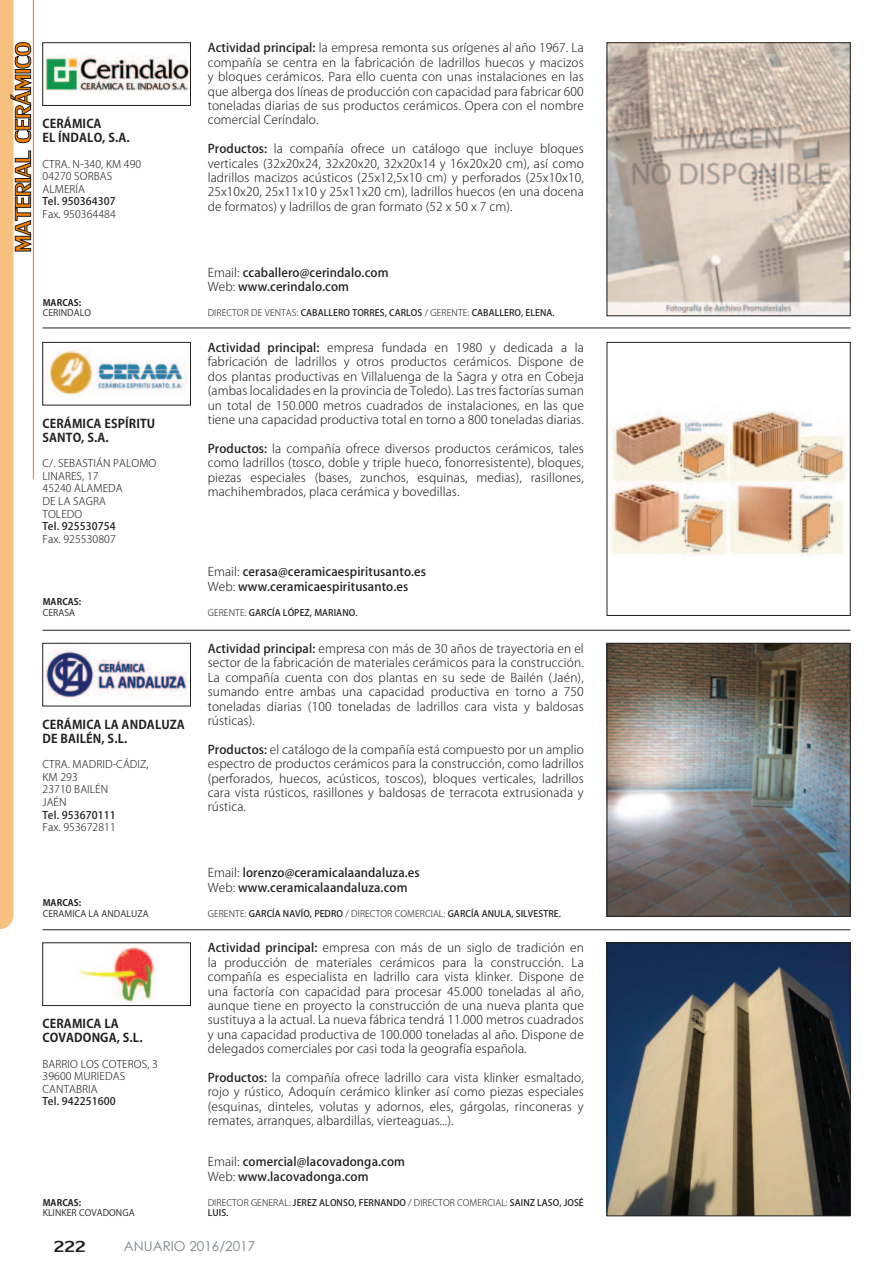
<style>
.page{position:relative;width:893px;height:1263px;background:#fff}
.page>*{position:absolute;margin:0;border:0;box-sizing:border-box;transform-origin:0 0}
.t1{font:24px "Lily UPC";color:#231f20}
.t2{font:13.5px "Century Gothic";color:#7b8387}
.t3{font:300 12px/14.4px "Koz Go Pro";letter-spacing:.01em;color:#231f20;text-align:justify}
.t4{font:500 12px/14.4px "Koz Go Pro";letter-spacing:.01em;color:#231f20}
.t5{font:700 12px/14.4px "Koz Go Pro";letter-spacing:.01em;color:#231f20}
.t6{font:300 10.5px/12.6px "Koz Go Pro";letter-spacing:.01em;color:#231f20}
.t7{font:500 10.5px "Koz Go Pro";letter-spacing:.01em;color:#231f20}
.t8{font:500 9px/10.5px "Koz Go Pro";letter-spacing:.01em;color:#231f20}
.t9{font:9px "Koz Go Pro";letter-spacing:.01em;color:#231f20}
.t10{font:700 9px "Koz Go Pro";letter-spacing:.01em;color:#231f20}
.s1{font-weight:500}
.s2{font-weight:300}
</style>
<div class="page">
<hr style="left:43px;top:328px;width:807px;height:1px;background:#231f20">
<hr style="left:43px;top:630px;width:807px;height:1px;background:#231f20">
<hr style="left:43px;top:929px;width:807px;height:1px;background:#231f20">
<img style="left:609px;top:45px;width:239px;height:269px">
<img style="left:45px;top:54px;width:144px;height:37px">
<div style="left:43px;top:43px;width:148px;height:63px;border:1px solid #231f20"></div>
<img style="left:609px;top:411px;width:239px;height:145px">
<div style="left:607px;top:342px;width:243px;height:274px;border:1px solid #231f20"></div>
<img style="left:45px;top:349px;width:142px;height:47px">
<div style="left:43px;top:342px;width:148px;height:63px;border:1px solid #231f20"></div>
<img style="left:609px;top:645px;width:239px;height:269px">
<div style="left:607px;top:643px;width:243px;height:273px;border:1px solid #231f20"></div>
<img style="left:45px;top:648px;width:142px;height:50px">
<div style="left:43px;top:643px;width:148px;height:63px;border:1px solid #231f20"></div>
<img style="left:609px;top:944px;width:239px;height:270px">
<div style="left:607px;top:942px;width:243px;height:274px;border:1px solid #231f20"></div>
<img style="left:78px;top:944px;width:79px;height:59px">
<div style="left:43px;top:942px;width:148px;height:64px;border:1px solid #231f20"></div>
<hr style="left:33px;top:0;width:1px;height:479px;background:#ee7f00">
<svg style="left:0;top:0;width:31px;height:929px"></svg>
<p class="t5" style="left:43px;top:117px;width:89px">CERÁMICA<br>EL ÍNDALO, S.A.</p>
<p class="t6" style="left:43px;top:157px;width:100px">CTRA. N-340, KM 490<br>04270 SORBAS<br>ALMERÍA</p>
<p class="t7" style="left:43px;top:195px;width:75px">Tel. 950364307</p>
<p class="t6" style="left:43px;top:208px;width:75px">Fax. 950364484</p>
<p class="t10" style="left:43px;top:296px;width:40px">MARCAS:</p>
<p class="t9" style="left:43px;top:307px;width:50px">CERINDALO</p>
<p class="t5" style="left:43px;top:417px;width:114px">CERÁMICA ESPÍRITU<br>SANTO, S.A.</p>
<p class="t6" style="left:43px;top:457px;width:115px">C/. SEBASTIÁN PALOMO<br>LINARES, 17<br>45240 ALAMEDA<br>DE LA SAGRA<br>TOLEDO</p>
<p class="t7" style="left:43px;top:520px;width:75px">Tel. 925530754</p>
<p class="t6" style="left:43px;top:533px;width:75px">Fax. 925530807</p>
<p class="t10" style="left:43px;top:596px;width:40px">MARCAS:</p>
<p class="t9" style="left:43px;top:607px;width:34px">CERASA</p>
<p class="t5" style="left:43px;top:718px;width:144px">CERÁMICA LA ANDALUZA<br>DE BAILÉN, S.L.</p>
<p class="t6" style="left:43px;top:758px;width:108px">CTRA. MADRID-CÁDIZ,<br>KM 293<br>23710 BAILÉN<br>JAÉN</p>
<p class="t7" style="left:43px;top:808px;width:75px">Tel. 953670111</p>
<p class="t6" style="left:43px;top:821px;width:75px">Fax. 953672811</p>
<p class="t10" style="left:43px;top:897px;width:40px">MARCAS:</p>
<p class="t9" style="left:43px;top:908px;width:107px">CERAMICA LA ANDALUZA</p>
<p class="t5" style="left:43px;top:1017px;width:102px">CERAMICA LA<br>COVADONGA, S.L.</p>
<p class="t6" style="left:43px;top:1057px;width:117px">BARRIO LOS COTEROS, 3<br>39600 MURIEDAS<br>CANTABRIA</p>
<p class="t7" style="left:43px;top:1095px;width:75px">Tel. 942251600</p>
<p class="t10" style="left:43px;top:1196px;width:40px">MARCAS:</p>
<p class="t9" style="left:43px;top:1207px;width:93px">KLINKER COVADONGA</p>
<p class="t3" style="left:208px;top:41px;width:378px"><span class="s1">Actividad principal:</span> la empresa remonta sus orígenes al año 1967. La compañía se centra en la fabricación de ladrillos huecos y macizos y bloques cerámicos. Para ello cuenta con unas instalaciones en las que alberga dos líneas de producción con capacidad para fabricar 600 toneladas diarias de sus productos cerámicos. Opera con el nombre comercial Ceríndalo.</p>
<p class="t3" style="left:208px;top:142px;width:378px"><span class="s1">Productos:</span> la compañía ofrece un catálogo que incluye bloques verticales (32x20x24, 32x20x20, 32x20x14 y 16x20x20 cm), así como ladrillos macizos acústicos (25x12,5x10 cm) y perforados (25x10x10, 25x10x20, 25x11x10 y 25x11x20 cm), ladrillos huecos (en una docena de formatos) y ladrillos de gran formato (52 x 50 x 7 cm).</p>
<p class="t4" style="left:208px;top:266px;width:182px"><span class="s2">Email:</span> ccaballero@cerindalo.com<br><span class="s2">Web:</span> www.cerindalo.com</p>
<p class="t8" style="left:208px;top:308px;width:349px"><span class="s2">DIRECTOR DE VENTAS:</span> CABALLERO TORRES, CARLOS <span class="s2">/ GERENTE:</span> CABALLERO, ELENA.</p>
<p class="t3" style="left:208px;top:340px;width:378px"><span class="s1">Actividad principal:</span> empresa fundada en 1980 y dedicada a la fabricación de ladrillos y otros productos cerámicos. Dispone de dos plantas productivas en Villaluenga de la Sagra y otra en Cobeja (ambas localidades en la provincia de Toledo). Las tres factorías suman un total de 150.000 metros cuadrados de instalaciones, en las que tiene una capacidad productiva total en torno a 800 toneladas diarias.</p>
<p class="t3" style="left:208px;top:441px;width:378px"><span class="s1">Productos:</span> la compañía ofrece diversos productos cerámicos, tales como ladrillos (tosco, doble y triple hueco, fonorresistente), bloques, piezas especiales (bases, zunchos, esquinas, medias), rasillones, machihembrados, placa cerámica y bovedillas.</p>
<p class="t4" style="left:208px;top:565px;width:220px"><span class="s2">Email:</span> cerasa@ceramicaespiritusanto.es<br><span class="s2">Web:</span> www.ceramicaespiritusanto.es</p>
<p class="t8" style="left:208px;top:607px;width:151px"><span class="s2">GERENTE:</span> GARCÍA LÓPEZ, MARIANO.</p>
<p class="t3" style="left:208px;top:641px;width:378px"><span class="s1">Actividad principal:</span> empresa con más de 30 años de trayectoria en el sector de la fabricación de materiales cerámicos para la construcción.<br>La compañía cuenta con dos plantas en su sede de Bailén (Jaén), sumando entre ambas una capacidad productiva en torno a 750 toneladas diarias (100 toneladas de ladrillos cara vista y baldosas rústicas).</p>
<p class="t3" style="left:208px;top:742px;width:378px"><span class="s1">Productos:</span> el catálogo de la compañía está compuesto por un amplio espectro de productos cerámicos para la construcción, como ladrillos (perforados, huecos, acústicos, toscos), bloques verticales, ladrillos cara vista rústicos, rasillones y baldosas de terracota extrusionada y rústica.</p>
<p class="t4" style="left:208px;top:866px;width:214px"><span class="s2">Email:</span> lorenzo@ceramicalaandaluza.es<br><span class="s2">Web:</span> www.ceramicalaandaluza.com</p>
<p class="t8" style="left:208px;top:908px;width:355px"><span class="s2">GERENTE:</span> GARCÍA NAVÍO, PEDRO <span class="s2">/ DIRECTOR COMERCIAL:</span> GARCÍA ANULA, SILVESTRE.</p>
<p class="t3" style="left:208px;top:941px;width:378px"><span class="s1">Actividad principal:</span> empresa con más de un siglo de tradición en la producción de materiales cerámicos para la construcción. La compañía es especialista en ladrillo cara vista klinker. Dispone de una factoría con capacidad para procesar 45.000 toneladas al año, aunque tiene en proyecto la construcción de una nueva planta que sustituya a la actual. La nueva fábrica tendrá 11.000 metros cuadrados y una capacidad productiva de 100.000 toneladas al año. Dispone de delegados comerciales por casi toda la geografía española.</p>
<p class="t3" style="left:208px;top:1070px;width:378px"><span class="s1">Productos:</span> la compañía ofrece ladrillo cara vista klinker esmaltado, rojo y rústico, Adoquín cerámico klinker así como piezas especiales (esquinas, dinteles, volutas y adornos, eles, gárgolas, rinconeras y remates, arranques, albardillas, vierteaguas...).</p>
<p class="t4" style="left:208px;top:1155px;width:199px"><span class="s2">Email:</span> comercial@lacovadonga.com<br><span class="s2">Web:</span> www.lacovadonga.com</p>
<p class="t8" style="left:208px;top:1197px;width:378px"><span class="s2">DIRECTOR GENERAL:</span> JEREZ ALONSO, FERNANDO <span class="s2">/ DIRECTOR COMERCIAL:</span> SAINZ LASO, JOSÉ<br>LUIS.</p>
<h1 class="t1" style="left:54px;top:1229px;width:34px">222</h1>
<p class="t2" style="left:124px;top:1241px;width:133px">ANUARIO 2016/2017</p>
</div>
